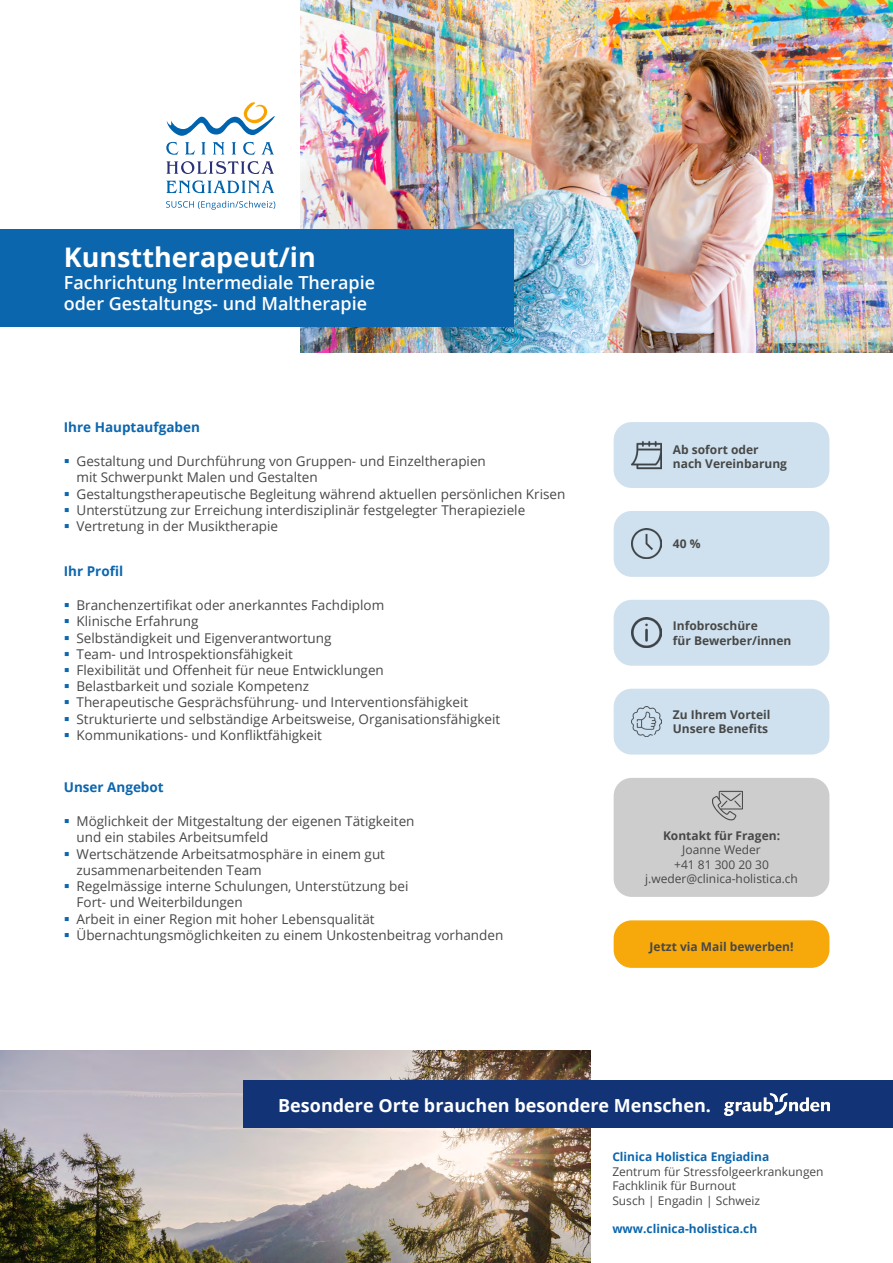
<style>
.page{position:relative;width:893px;height:1263px;background:#fff}
.page>*{position:absolute;margin:0;border:0;box-sizing:border-box;transform-origin:0 0}
.t1{font:700 27px "Open Sans";color:#fff}
.t2{font:600 18px/21.6px "Open Sans";color:#fff}
.t3{font:700 18px "Open Sans";color:#fff}
.t4{font:13.5px/16.2px "Open Sans";color:#474847}
.t5{font:700 13.5px "Open Sans";color:#0c66ae}
.t6{font:700 12px/14.4px "Open Sans";color:#474847}
.t7{font:12px/14.4px "Open Sans";color:#474847}
.t8{font:700 12px "Open Sans";color:#0c66ae}
</style>
<div class="page">
<svg style="left:167px;top:102px;width:108px;height:34px"></svg>
<svg style="left:166px;top:142px;width:13px;height:13px"></svg>
<svg style="left:185px;top:142px;width:10px;height:13px"></svg>
<svg style="left:201px;top:142px;width:5px;height:12px"></svg>
<svg style="left:213px;top:142px;width:12px;height:12px"></svg>
<svg style="left:232px;top:142px;width:4px;height:12px"></svg>
<svg style="left:243px;top:142px;width:12px;height:13px"></svg>
<svg style="left:262px;top:142px;width:12px;height:12px"></svg>
<svg style="left:166px;top:161px;width:108px;height:13px"></svg>
<svg style="left:166px;top:180px;width:108px;height:13px"></svg>
<svg style="left:166px;top:201px;width:109px;height:9px"></svg>
<img style="left:300px;top:0;width:593px;height:353px">
<div style="left:0;top:230px;width:513px;height:97px;background:#0c66ae"></div>
<img style="left:0;top:1050px;width:591px;height:213px">
<div style="left:243px;top:1080px;width:650px;height:47px;background:#123477"></div>
<img style="left:724px;top:1093px;width:105px;height:22px">
<div style="left:614px;top:422px;width:215px;height:66px;background:#cfe1ef;border-radius:18px"></div>
<img style="left:631px;top:441px;width:30px;height:29px">
<div style="left:614px;top:511px;width:215px;height:66px;background:#cfe1ef;border-radius:18px"></div>
<img style="left:631px;top:529px;width:30px;height:30px">
<div style="left:614px;top:600px;width:215px;height:66px;background:#cfe1ef;border-radius:18px"></div>
<img style="left:631px;top:618px;width:30px;height:30px">
<div style="left:614px;top:778px;width:215px;height:119px;background:#cdcdcd;border-radius:18px"></div>
<img style="left:712px;top:791px;width:30px;height:30px">
<div style="left:614px;top:920px;width:215px;height:48px;background:#f7a80b;border-radius:18px"></div>
<div style="left:614px;top:689px;width:215px;height:66px;background:#cfe1ef;border-radius:18px"></div>
<img style="left:631px;top:706px;width:30px;height:31px">
<h1 class="t1" style="left:64px;top:238px;width:254px">Kunsttherapeut/in</h1>
<h2 class="t2" style="left:64px;top:271px;width:313px">Fachrichtung Intermediale Therapie oder Gestaltungs- und Maltherapie</h2>
<p class="t5" style="left:64px;top:418px;width:138px">Ihre Hauptaufgaben</p>
<p class="t4" style="left:77px;top:453px;width:490px">Gestaltung und Durchführung von Gruppen- und Einzeltherapien<br>mit Schwerpunkt Malen und Gestalten<br>Gestaltungstherapeutische Begleitung während aktuellen persönlichen Krisen Unterstützung zur Erreichung interdisziplinär festgelegter Therapieziele Vertretung in der Musiktherapie</p>
<p class="t5" style="left:64px;top:562px;width:61px">Ihr Profil</p>
<p class="t4" style="left:77px;top:597px;width:425px">Branchenzertifikat oder anerkanntes Fachdiplom<br>Klinische Erfahrung<br>Selbständigkeit und Eigenverantwortung<br>Team- und Introspektionsfähigkeit<br>Flexibilität und Offenheit für neue Entwicklungen<br>Belastbarkeit und soziale Kompetenz<br>Therapeutische Gesprächsführung- und Interventionsfähigkeit Strukturierte und selbständige Arbeitsweise, Organisationsfähigkeit Kommunikations- und Konfliktfähigkeit</p>
<p class="t5" style="left:64px;top:778px;width:101px">Unser Angebot</p>
<p class="t4" style="left:77px;top:813px;width:428px">Möglichkeit der Mitgestaltung der eigenen Tätigkeiten<br>und ein stabiles Arbeitsumfeld<br>Wertschätzende Arbeitsatmosphäre in einem gut zusammenarbeitenden Team<br>Regelmässige interne Schulungen, Unterstützung bei<br>Fort- und Weiterbildungen<br>Arbeit in einer Region mit hoher Lebensqualität Übernachtungsmöglichkeiten zu einem Unkostenbeitrag vorhanden</p>
<p class="t6" style="left:673px;top:442px;width:116px">Ab sofort oder nach Vereinbarung</p>
<p class="t6" style="left:673px;top:537px;width:29px">40 %</p>
<p class="t6" style="left:673px;top:618px;width:120px">Infobroschüre<br>für Bewerber/innen</p>
<p class="t6" style="left:673px;top:707px;width:99px">Zu Ihrem Vorteil<br>Unsere Benefits</p>
<p class="t6" style="left:663px;top:828px;width:119px">Kontakt für Fragen:</p>
<p class="t7" style="left:645px;top:842px;width:154px;text-align:center">Joanne Weder<br>+41 81 300 20 30 j.weder@clinica-holistica.ch</p>
<p class="t6" style="left:650px;top:939px;width:145px">Jetzt via Mail bewerben!</p>
<h2 class="t3" style="left:278px;top:1092px;width:434px">Besondere Orte brauchen besondere Menschen.</h2>
<p class="t8" style="left:612px;top:1148px;width:159px">Clinica Holistica Engiadina</p>
<p class="t7" style="left:612px;top:1164px;width:213px">Zentrum für Stressfolgeerkrankungen<br>Fachklinik für Burnout<br>Susch | Engadin | Schweiz</p>
<p class="t8" style="left:612px;top:1220px;width:146px">www.clinica-holistica.ch</p>
</div>
